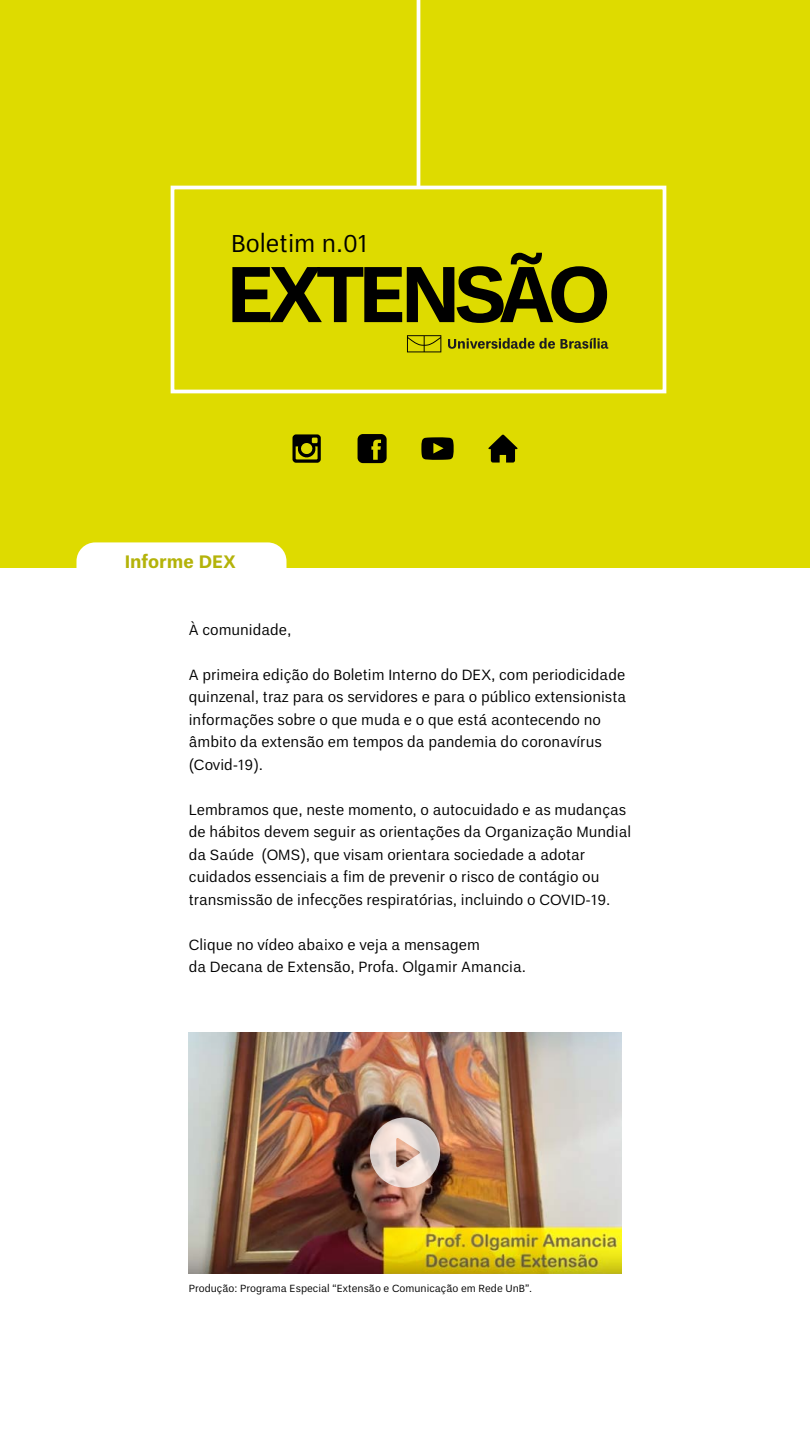
<style>
.page{position:relative;width:810px;height:1440px;background:#fff}
.page>*{position:absolute;margin:0;border:0;box-sizing:border-box;transform-origin:0 0}
.t1{font:700 78.75px "Un B Pro";letter-spacing:-.075em;color:#000}
.t2{font:24.75px "Un B Pro";color:#000}
.t3{font:700 18px "Un B Pro";color:#b4b30a}
.t4{font:15px/22.5px "Un B Pro";color:#000}
.t5{font:10.5px "Un B Pro";color:#000}
</style>
<div class="page">
<div style="left:0;top:0;width:810px;height:623px;background:#dedb00"></div>
<div style="left:0;top:568px;width:810px;height:872px;background:#fff"></div>
<div style="left:76px;top:542px;width:210px;height:49px;background:#fff;border-radius:19px"></div>
<div style="left:171px;top:186px;width:495px;height:207px;border:4px solid #fff"></div>
<svg style="left:448px;top:338px;width:160px;height:11px"></svg>
<svg style="left:407px;top:335px;width:34px;height:17px"></svg>
<hr style="left:417px;top:0;width:3px;height:186px;background:#fff">
<svg style="left:292px;top:434px;width:29px;height:29px"></svg>
<svg style="left:358px;top:434px;width:29px;height:29px"></svg>
<svg style="left:421px;top:437px;width:33px;height:23px"></svg>
<svg style="left:488px;top:434px;width:30px;height:29px"></svg>
<img style="left:189px;top:1032px;width:432px;height:241px">
<svg style="left:369px;top:1117px;width:71px;height:71px;background:#c3ada5"></svg>
<h2 class="t2" style="left:231px;top:229px;width:139px">Boletim n.01</h2>
<h1 class="t1" style="left:227px;top:249px;width:385px">EXTENSÃO</h1>
<p class="t3" style="left:125px;top:552px;width:112px">Informe DEX</p>
<p class="t4" style="left:189px;top:618px;width:104px">À comunidade,</p>
<p class="t4" style="left:189px;top:663px;width:439px">A primeira edição do Boletim Interno do DEX, com periodicidade quinzenal, traz para os servidores e para o público extensionista informações sobre o que muda e o que está acontecendo no âmbito da extensão em tempos da pandemia do coronavírus (Covid-19).</p>
<p class="t4" style="left:189px;top:798px;width:444px">Lembramos que, neste momento, o autocuidado e as mudanças de hábitos devem seguir as orientações da Organização Mundial da Saúde (OMS), que visam orientara sociedade a adotar cuidados essenciais a fim de prevenir o risco de contágio ou transmissão de infecções respiratórias, incluindo o COVID-19.</p>
<p class="t4" style="left:189px;top:933px;width:339px">Clique no vídeo abaixo e veja a mensagem<br>da Decana de Extensão, Profa. Olgamir Amancia.</p>
<p class="t5" style="left:189px;top:1282px;width:345px">Produção: Programa Especial “Extensão e Comunicação em Rede UnB”.</p>
</div>
